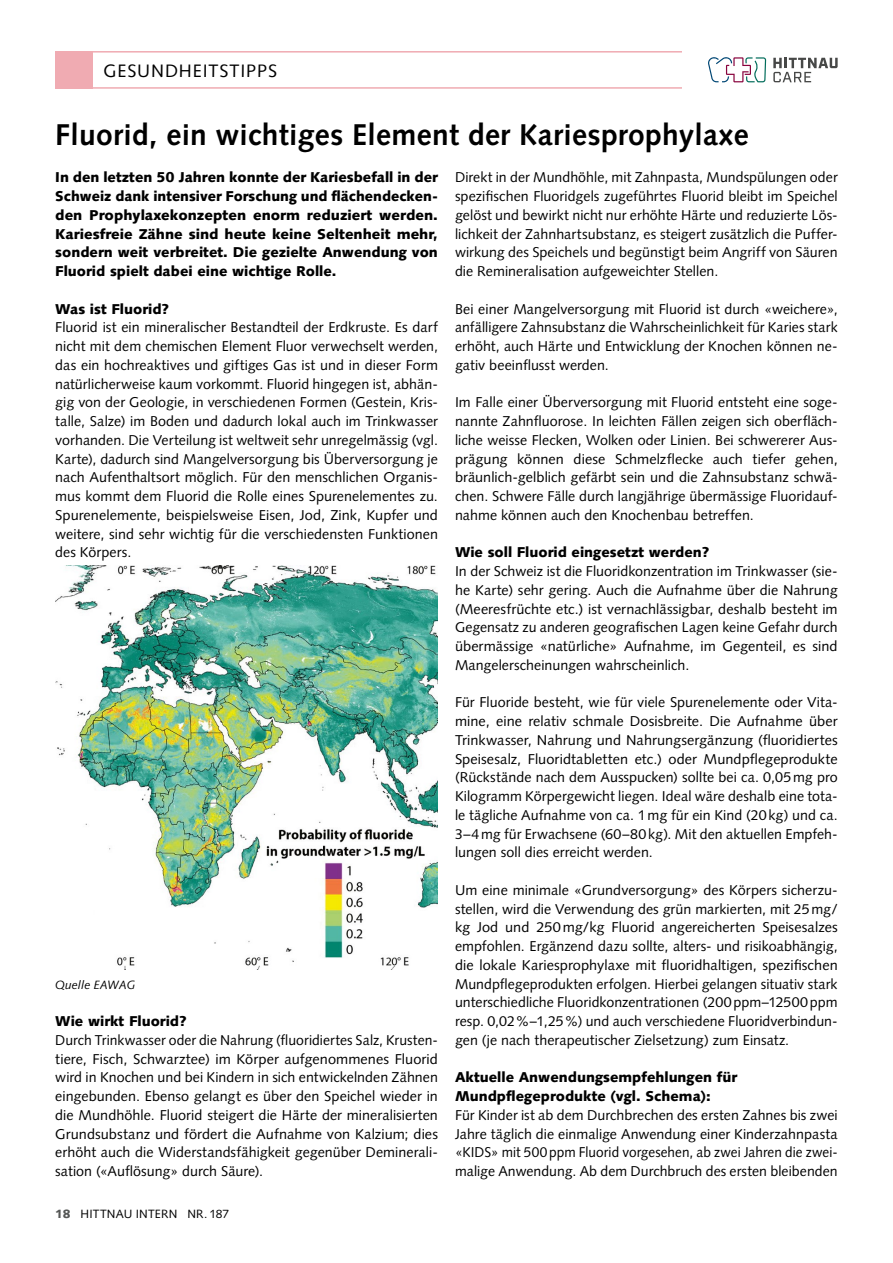
<style>
.page{position:relative;width:893px;height:1263px;background:#fff}
.page>*{position:absolute;margin:0;border:0;box-sizing:border-box;transform-origin:0 0}
.t1{font:700 30px "Syntax LT Std";letter-spacing:.01em;color:#000}
.t2{font:18px "Syntax LT Std";letter-spacing:.05em;color:#000}
.t3{font:14.25px/18.8px "Syntax LT Std";letter-spacing:.005em;color:#000;text-align:justify}
.t4{font:900 14.25px/18.8px "Syntax LT Std";color:#000;text-align:justify}
.t5{font:12px "Syntax LT Std";letter-spacing:.015em;color:#000}
.t6{font:italic 12px "Syntax LT Std";color:#000}
.s1{font-weight:900;color:#555756}
</style>
<div class="page">
<hr style="left:55px;top:87px;width:783px;height:2px;background:#f0abb2">
<hr style="left:55px;top:51px;width:783px;height:2px;background:#f0abb2">
<div style="left:55px;top:51px;width:38px;height:38px;background:#f0abb2"></div>
<div style="left:682px;top:42px;width:159px;height:55px;background:#fff"></div>
<svg style="left:773px;top:58px;width:65px;height:24px"></svg>
<svg style="left:708px;top:57px;width:58px;height:25px"></svg>
<img style="left:55px;top:566px;width:383px;height:404px">
<p class="t2" style="left:104px;top:60px;width:175px">GESUNDHEITSTIPPS</p>
<h1 class="t1" style="left:55px;top:117px;width:695px">Fluorid, ein wichtiges Element der Kariesprophylaxe</h1>
<p class="t4" style="left:55px;top:168px;width:384px">In den letzten 50 Jahren konnte der Kariesbefall in der Schweiz dank intensiver Forschung und flächendecken&shy;den Prophylaxekonzepten enorm reduziert werden.<br>Kariesfreie Zähne sind heute keine Seltenheit mehr, sondern weit verbreitet. Die gezielte Anwendung von Fluorid spielt dabei eine wichtige Rolle.</p>
<p class="t4" style="left:55px;top:299px;width:115px">Was ist Fluorid?</p>
<p class="t3" style="left:55px;top:318px;width:384px">Fluorid ist ein mineralischer Bestandteil der Erdkruste. Es darf nicht mit dem chemischen Element Fluor verwechselt werden, das ein hochreaktives und giftiges Gas ist und in dieser Form natürlicherweise kaum vorkommt. Fluorid hingegen ist, abhän&shy;gig von der Geologie, in verschiedenen Formen (Gestein, Kris&shy;talle, Salze) im Boden und dadurch lokal auch im Trinkwasser vorhanden. Die Verteilung ist weltweit sehr unregelmässig (vgl.<br>Karte), dadurch sind Mangelversorgung bis Überversorgung je nach Aufenthaltsort möglich. Für den menschlichen Organis&shy;mus kommt dem Fluorid die Rolle eines Spurenelementes zu.<br>Spurenelemente, beispielsweise Eisen, Jod, Zink, Kupfer und weitere, sind sehr wichtig für die verschiedensten Funktionen des Körpers.</p>
<p class="t6" style="left:55px;top:977px;width:82px">Quelle EAWAG</p>
<p class="t4" style="left:55px;top:1012px;width:133px">Wie wirkt Fluorid?</p>
<p class="t3" style="left:55px;top:1031px;width:384px;text-align:left">Durch Trinkwasser oder die Nahrung (fluoridiertes Salz, Krusten&shy;tiere, Fisch, Schwarztee) im Körper aufgenommenes Fluorid wird in Knochen und bei Kindern in sich entwickelnden Zähnen eingebunden. Ebenso gelangt es über den Speichel wieder in die Mundhöhle. Fluorid steigert die Härte der mineralisierten Grundsubstanz und fördert die Aufnahme von Kalzium; dies erhöht auch die Widerstandsfähigkeit gegenüber Deminerali&shy;sation («Auflösung» durch Säure).</p>
<p class="t5" style="left:55px;top:1207px;width:175px"><span class="s1">18</span> HITTNAU INTERN NR. 187</p>
<p class="t3" style="left:455px;top:168px;width:384px">Direkt in der Mundhöhle, mit Zahnpasta, Mundspülungen oder spezifischen Fluoridgels zugeführtes Fluorid bleibt im Speichel gelöst und bewirkt nicht nur erhöhte Härte und reduzierte Lös&shy;lichkeit der Zahnhartsubstanz, es steigert zusätzlich die Puffer&shy;wirkung des Speichels und begünstigt beim Angriff von Säuren die Remineralisation aufgeweichter Stellen.</p>
<p class="t3" style="left:455px;top:299px;width:384px">Bei einer Mangelversorgung mit Fluorid ist durch «weichere», anfälligere Zahnsubstanz die Wahrscheinlichkeit für Karies stark erhöht, auch Härte und Entwicklung der Knochen können ne&shy;gativ beeinflusst werden.</p>
<p class="t3" style="left:455px;top:393px;width:384px">Im Falle einer Überversorgung mit Fluorid entsteht eine soge&shy;nannte Zahnfluorose. In leichten Fällen zeigen sich oberfläch&shy;liche weisse Flecken, Wolken oder Linien. Bei schwererer Aus&shy;prägung können diese Schmelzflecke auch tiefer gehen, bräunlich-gelblich gefärbt sein und die Zahnsubstanz schwä&shy;chen. Schwere Fälle durch langjährige übermässige Fluoridauf&shy;nahme können auch den Knochenbau betreffen.</p>
<p class="t4" style="left:455px;top:543px;width:256px">Wie soll Fluorid eingesetzt werden?</p>
<p class="t3" style="left:455px;top:562px;width:384px">In der Schweiz ist die Fluoridkonzentration im Trinkwasser (sie&shy;he Karte) sehr gering. Auch die Aufnahme über die Nahrung (Meeresfrüchte etc.) ist vernachlässigbar, deshalb besteht im Gegensatz zu anderen geografischen Lagen keine Gefahr durch übermässige «natürliche» Aufnahme, im Gegenteil, es sind Mangelerscheinungen wahrscheinlich.</p>
<p class="t3" style="left:455px;top:693px;width:384px">Für Fluoride besteht, wie für viele Spurenelemente oder Vita&shy;mine, eine relativ schmale Dosisbreite. Die Aufnahme über Trinkwasser, Nahrung und Nahrungsergänzung (fluoridiertes Speisesalz, Fluoridtabletten etc.) oder Mundpflegeprodukte (Rückstände nach dem Ausspucken) sollte bei ca. 0,05mg pro Kilogramm Körpergewicht liegen. Ideal wäre deshalb eine tota&shy;le tägliche Aufnahme von ca. 1mg für ein Kind (20kg) und ca.<br>3–4mg für Erwachsene (60–80kg). Mit den aktuellen Empfeh&shy;lungen soll dies erreicht werden.</p>
<p class="t3" style="left:455px;top:881px;width:384px">Um eine minimale «Grundversorgung» des Körpers sicherzu&shy;stellen, wird die Verwendung des grün markierten, mit 25mg/ kg Jod und 250mg/kg Fluorid angereicherten Speisesalzes empfohlen. Ergänzend dazu sollte, alters- und risikoabhängig, die lokale Kariesprophylaxe mit fluoridhaltigen, spezifischen Mundpflegeprodukten erfolgen. Hierbei gelangen situativ stark unterschiedliche Fluoridkonzentrationen (200ppm–12500ppm resp. 0,02%–1,25%) und auch verschiedene Fluoridverbindun&shy;gen (je nach therapeutischer Zielsetzung) zum Einsatz.</p>
<p class="t4" style="left:455px;top:1068px;width:284px">Aktuelle Anwendungsempfehlungen für<br>Mundpflegeprodukte (vgl. Schema):</p>
<p class="t3" style="left:455px;top:1106px;width:384px">Für Kinder ist ab dem Durchbrechen des ersten Zahnes bis zwei Jahre täglich die einmalige Anwendung einer Kinderzahnpasta «KIDS» mit 500ppm Fluorid vorgesehen, ab zwei Jahren die zwei&shy;malige Anwendung. Ab dem Durchbruch des ersten bleibenden</p>
</div>
